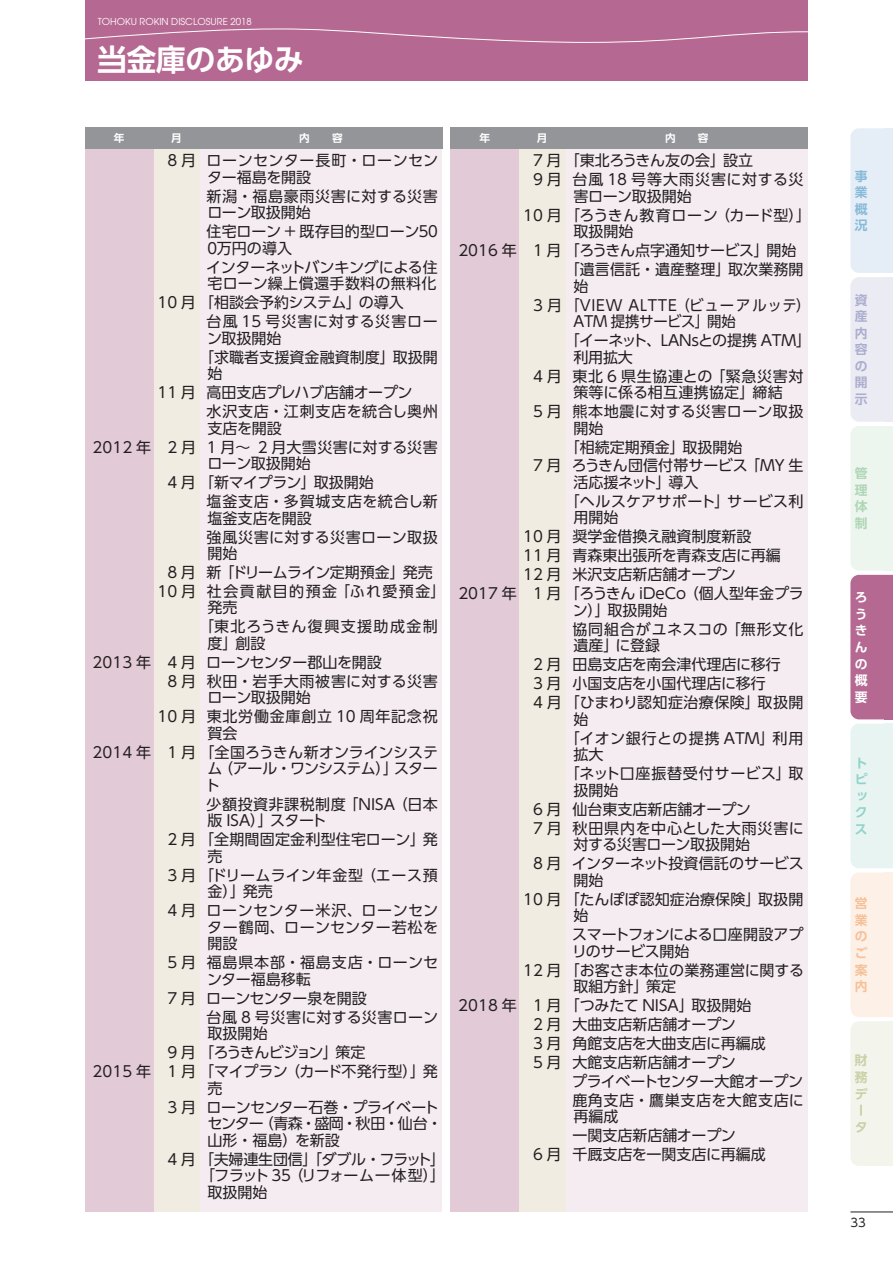
<style>
.page{position:relative;width:893px;height:1263px;background:#fff}
.page>*{position:absolute;margin:0;border:0;box-sizing:border-box;transform-origin:0 0}
.t1{font:700 30px "UD Shin Go Pro De";letter-spacing:-.02em;color:#fff}
.t2{font:15px/18.9px "UD Shin Go Pro";color:#231f20}
.t3{font:15px/18.9px "UD Shin Go Pro";letter-spacing:.05em;color:#231f20}
.t4{font:15px/16.5px "UD Shin Go Pro";letter-spacing:.02em;color:#231f20}
.t5{font:15px/16.5px "UD Shin Go Pro";letter-spacing:-.025em;color:#231f20}
.t6{font:15px/18.9px "UD Shin Go Pro";letter-spacing:-.02em;color:#231f20}
.t7{font:15px/16.5px "UD Shin Go Pro";letter-spacing:.03em;color:#231f20}
.t8{font:15px "UD Shin Go Pro";letter-spacing:.045em;color:#231f20}
.t9{font:15px/18.9px "UD Shin Go Pro";color:#231f20;scale:.96 1}
.t10{font:15px/19px "UD Shin Go Pro";letter-spacing:.04em;color:#231f20}
.t11{font:15px "UD Shin Go Pro";letter-spacing:-.035em;color:#231f20}
.t12{font:15px "UD Shin Go Pro";letter-spacing:.1em;color:#231f20}
.t13{font:15px/16.5px "UD Shin Go Pro";letter-spacing:-.05em;color:#231f20}
.t14{font:15px "UD Shin Go Pro";letter-spacing:-.03em;color:#231f20}
.t15{font:15px/18.9px "UD Shin Go Pro";letter-spacing:.025em;color:#231f20}
.t16{font:15px/19px "UD Shin Go Pro";letter-spacing:.095em;color:#231f20}
.t17{font:15px "UD Shin Go Pro";letter-spacing:-.08em;color:#231f20}
.t18{font:700 12.75px/16.6px "UD Shin Go Pro De";color:#fff}
.t19{font:700 12.75px/16.6px "UD Shin Go Pro De";color:#abadce;text-align:justify}
.t20{font:700 12.75px/16.6px "UD Shin Go Pro De";color:#f6c098;text-align:justify}
.t21{font:700 12.75px/16.6px "UD Shin Go Pro De";color:#91d2c9}
.t22{font:700 12.75px/16.6px "UD Shin Go Pro De";color:#c9cfa6}
.t23{font:700 12.75px/16.6px "UD Shin Go Pro De";color:#87b9da;text-align:justify}
.t24{font:700 12.75px/16.6px "UD Shin Go Pro De";color:#aed5b5;text-align:justify}
.t25{font:11.7px "UD Shin Go Pro";color:#231f20}
.t26{font:700 10.65px "UD Shin Go Pro De";color:#fff}
.t27{font:9.6px "Avant Garde";color:#fff}
</style>
<div class="page">
<div style="left:179px;top:149px;width:263px;height:1063px;background:#f5ecf1"></div>
<div style="left:544px;top:149px;width:264px;height:1063px;background:#f5ecf1"></div>
<div style="left:502px;top:149px;width:64px;height:1063px;background:#f1ece2"></div>
<div style="left:136px;top:149px;width:64px;height:1063px;background:#f1ece2"></div>
<div style="left:85px;top:149px;width:68px;height:1063px;background:#e3cad7"></div>
<div style="left:451px;top:149px;width:68px;height:1063px;background:#e3cad7"></div>
<div style="left:85px;top:128px;width:357px;height:21px;background:#939598"></div>
<div style="left:451px;top:128px;width:357px;height:21px;background:#939598"></div>
<div style="left:85px;top:0;width:723px;height:81px;background:#b56891"></div>
<svg style="left:85px;top:28px;width:723px;height:15px"></svg>
<svg style="left:850px;top:128px;width:43px;height:1038px;background:#e6dee2"></svg>
<div style="left:884px;top:277px;width:9px;height:145px;background:#ebecf3"></div>
<hr style="left:850px;top:1212px;width:43px;height:1px;background:#231f20">
<p class="t27" style="left:98px;top:16px;width:155px">TOHOKU ROKIN DISCLOSURE 2018</p>
<h1 class="t1" style="left:97px;top:35px;width:208px">当金庫のあゆみ</h1>
<p class="t26" style="left:114px;top:130px;width:12px">年</p>
<p class="t26" style="left:171px;top:130px;width:12px">月</p>
<p class="t26" style="left:299px;top:130px;width:45px">内　　容</p>
<p class="t26" style="left:479px;top:130px;width:12px">年</p>
<p class="t26" style="left:537px;top:130px;width:12px">月</p>
<p class="t26" style="left:665px;top:130px;width:45px">内　　容</p>
<p class="t4" style="left:207px;top:152px;width:232px;text-indent:-40px">8 月 ローンセンター長町・ローンセンター福島を開設</p>
<p class="t2" style="left:207px;top:187px;width:233px;line-height:16.5px">新潟・福島豪雨災害に対する災害ローン取扱開始</p>
<p class="t2" style="left:205px;top:223px;width:237px;line-height:16.5px">住宅ローン + 既存目的型ローン５０<br>０万円の導入</p>
<p class="t2" style="left:206px;top:258px;width:233px;line-height:16.5px">インターネットバンキングによる住宅ローン繰上償還手数料の無料化</p>
<p class="t2" style="left:207px;top:293px;width:233px;text-indent:-49px">10 月 「相談会予約システム」の導入<br>台風 15 号災害に対する災害ロー</p>
<p class="t2" style="left:199px;top:328px;width:240px;text-indent:8px">ン取扱開始<br>「求職者支援資金融資制度」取扱開</p>
<p class="t2" style="left:208px;top:364px;width:16px">始</p>
<p class="t2" style="left:157px;top:382px;width:257px">11 月 高田支店プレハブ店舗オープン</p>
<p class="t3" style="left:207px;top:401px;width:233px">水沢支店・江刺支店を統合し奥州</p>
<p class="t2" style="left:93px;top:418px;width:347px;text-indent:115px">支店を開設<br>2012 年 2 月 1 月～ 2 月大雪災害に対する災害</p>
<p class="t2" style="left:207px;top:453px;width:105px">ローン取扱開始</p>
<p class="t6" style="left:167px;top:472px;width:208px">4 月 「新マイプラン」取扱開始</p>
<p class="t3" style="left:207px;top:491px;width:233px">塩釜支店・多賀城支店を統合し新</p>
<p class="t2" style="left:207px;top:508px;width:233px">塩釜支店を開設<br>強風災害に対する災害ローン取扱</p>
<p class="t2" style="left:208px;top:543px;width:31px">開始</p>
<p class="t11" style="left:167px;top:560px;width:267px">8 月 新「ドリームライン定期預金」発売</p>
<p class="t12" style="left:157px;top:579px;width:289px">10 月 社会貢献目的預金「ふれ愛預金」</p>
<p class="t16" style="left:199px;top:598px;width:240px;text-indent:9px">発売<br>「東北ろうきん復興支援助成金制</p>
<p class="t2" style="left:208px;top:633px;width:59px">度」創設</p>
<p class="t5" style="left:93px;top:653px;width:291px">2013 年 4 月 ローンセンター郡山を開設</p>
<p class="t8" style="left:167px;top:669px;width:272px">8 月 秋田・岩手大雨被害に対する災害</p>
<p class="t3" style="left:157px;top:688px;width:282px;text-indent:50px">ローン取扱開始<br>10 月 東北労働金庫創立 10 周年記念祝</p>
<p class="t2" style="left:93px;top:723px;width:347px;text-indent:115px">賀会<br>2014 年 1 月 「全国ろうきん新オンラインシステ</p>
<p class="t13" style="left:205px;top:760px;width:234px">ム（アール・ワンシステム）」スタート</p>
<p class="t4" style="left:207px;top:795px;width:233px">少額投資非課税制度「NISA（日本版 ISA）」スタート</p>
<p class="t2" style="left:208px;top:831px;width:232px;line-height:16.5px;text-indent:-40px">2 月 「全期間固定金利型住宅ローン」発売</p>
<p class="t7" style="left:208px;top:866px;width:232px;text-indent:-40px">3 月 「ドリームライン年金型（エース預金）」発売</p>
<p class="t2" style="left:207px;top:902px;width:232px;line-height:16.5px;text-align:justify;text-indent:-40px">4 月 ローンセンター米沢、ローンセンター鶴岡、ローンセンター若松を開設</p>
<p class="t7" style="left:207px;top:954px;width:233px;text-indent:-40px">5 月 福島県本部・福島支店・ローンセンター福島移転</p>
<p class="t2" style="left:207px;top:988px;width:233px;text-indent:-39px">7 月 ローンセンター泉を開設<br>台風 8 号災害に対する災害ローン</p>
<p class="t2" style="left:208px;top:1024px;width:61px">取扱開始</p>
<p class="t17" style="left:167px;top:1040px;width:200px">9 月 「ろうきんビジョン」策定</p>
<p class="t2" style="left:93px;top:1061px;width:347px">2015 年 1 月 「マイプラン（カード不発行型）」発</p>
<p class="t6" style="left:167px;top:1078px;width:273px;text-indent:40px">売<br>3 月 ローンセンター石巻・プライベート</p>
<p class="t5" style="left:207px;top:1115px;width:236px">センター（青森・盛岡・秋田・仙台・山形・福島）を新設</p>
<p class="t2" style="left:167px;top:1149px;width:279px">4 月 「夫婦連生団信」「ダブル・フラット」</p>
<p class="t14" style="left:200px;top:1163px;width:247px">「フラット 35（リフォーム一体型）」</p>
<p class="t2" style="left:208px;top:1182px;width:61px">取扱開始</p>
<p class="t2" style="left:533px;top:151px;width:272px">7 月 「東北ろうきん友の会」設立<br>9 月 台風 18 号等大雨災害に対する災</p>
<p class="t2" style="left:523px;top:186px;width:289px;text-indent:50px">害ローン取扱開始<br>10 月 「ろうきん教育ローン（カード型）」</p>
<p class="t2" style="left:573px;top:222px;width:61px">取扱開始</p>
<p class="t2" style="left:458px;top:241px;width:340px">2016 年 1 月 「ろうきん点字通知サービス」開始</p>
<p class="t2" style="left:565px;top:259px;width:240px">「遺言信託・遺産整理」取次業務開</p>
<p class="t3" style="left:533px;top:276px;width:279px;text-indent:40px">始<br>3 月 「VIEW ALTTE（ビューアルッテ）</p>
<p class="t9" style="left:565px;top:311px;width:258px;text-indent:8px">ATM 提携サービス」開始<br>「イーネット、LANｓとの提携 ATM」</p>
<p class="t10" style="left:533px;top:347px;width:272px;text-indent:40px">利用拡大<br>4 月 東北 6 県生協連との「緊急災害対</p>
<p class="t4" style="left:533px;top:382px;width:272px;line-height:18.9px;text-indent:40px">策等に係る相互連携協定」締結<br>5 月 熊本地震に対する災害ローン取扱</p>
<p class="t2" style="left:573px;top:418px;width:31px">開始</p>
<p class="t2" style="left:565px;top:437px;width:179px">「相続定期預金」取扱開始</p>
<p class="t2" style="left:533px;top:456px;width:272px">7 月 ろうきん団信付帯サービス「MY 生</p>
<p class="t2" style="left:565px;top:472px;width:240px;text-indent:9px">活応援ネット」導入<br>「ヘルスケアサポート」サービス利</p>
<p class="t2" style="left:573px;top:508px;width:46px">用開始</p>
<p class="t2" style="left:523px;top:527px;width:230px">10 月 奨学金借換え融資制度新設</p>
<p class="t2" style="left:523px;top:546px;width:259px">11 月 青森東出張所を青森支店に再編</p>
<p class="t2" style="left:523px;top:565px;width:214px">12 月 米沢支店新店舗オープン</p>
<p class="t2" style="left:458px;top:584px;width:347px">2017 年 1 月 「ろうきん iDeCo（個人型年金プラ</p>
<p class="t3" style="left:572px;top:600px;width:233px">ン）」取扱開始<br>協同組合がユネスコの「無形文化</p>
<p class="t2" style="left:533px;top:636px;width:272px;text-indent:40px">遺産」に登録<br>2 月 田島支店を南会津代理店に移行<br>3 月 小国支店を小国代理店に移行<br>4 月 「ひまわり認知症治療保険」取扱開</p>
<p class="t15" style="left:565px;top:709px;width:240px;text-indent:9px">始<br>「イオン銀行との提携 ATM」利用</p>
<p class="t3" style="left:565px;top:745px;width:240px;text-indent:9px">拡大<br>「ネット口座振替受付サービス」取</p>
<p class="t2" style="left:533px;top:780px;width:272px;text-indent:40px">扱開始<br>6 月 仙台東支店新店舗オープン<br>7 月 秋田県内を中心とした大雨災害に</p>
<p class="t2" style="left:533px;top:835px;width:272px;text-indent:40px">対する災害ローン取扱開始<br>8 月 インターネット投資信託のサービス</p>
<p class="t2" style="left:523px;top:870px;width:282px;text-indent:50px">開始<br>10 月 「たんぽぽ認知症治療保険」取扱開</p>
<p class="t6" style="left:572px;top:905px;width:233px">始<br>スマートフォンによる口座開設アプ</p>
<p class="t2" style="left:523px;top:941px;width:282px;text-indent:49px">リのサービス開始<br>12 月 「お客さま本位の業務運営に関する</p>
<p class="t2" style="left:573px;top:976px;width:104px">取組方針」策定</p>
<p class="t2" style="left:458px;top:995px;width:295px">2018 年 1 月 「つみたて NISA」取扱開始</p>
<p class="t2" style="left:533px;top:1014px;width:204px">2 月 大曲支店新店舗オープン</p>
<p class="t2" style="left:533px;top:1033px;width:234px">3 月 角館支店を大曲支店に再編成</p>
<p class="t2" style="left:533px;top:1052px;width:204px">5 月 大館支店新店舗オープン</p>
<p class="t5" style="left:572px;top:1072px;width:232px">プライベートセンター大館オープン</p>
<p class="t8" style="left:572px;top:1088px;width:233px">鹿角支店・鷹巣支店を大館支店に</p>
<p class="t2" style="left:573px;top:1107px;width:46px">再編成</p>
<p class="t2" style="left:572px;top:1126px;width:165px">一関支店新店舗オープン</p>
<p class="t2" style="left:533px;top:1145px;width:234px">6 月 千厩支店を一関支店に再編成</p>
<p class="t23" style="left:855px;top:167px;width:14px">事業概況</p>
<p class="t19" style="left:855px;top:291px;width:14px">資産内容の開示</p>
<p class="t24" style="left:855px;top:465px;width:14px">管理体制</p>
<p class="t18" style="left:855px;top:589px;width:14px">ろうきんの概要</p>
<p class="t21" style="left:855px;top:754px;width:14px">トピックス</p>
<p class="t20" style="left:855px;top:895px;width:14px">営業のご案内</p>
<p class="t22" style="left:855px;top:1052px;width:14px">財務データ</p>
<p class="t25" style="left:850px;top:1212px;width:17px">33</p>
</div>
